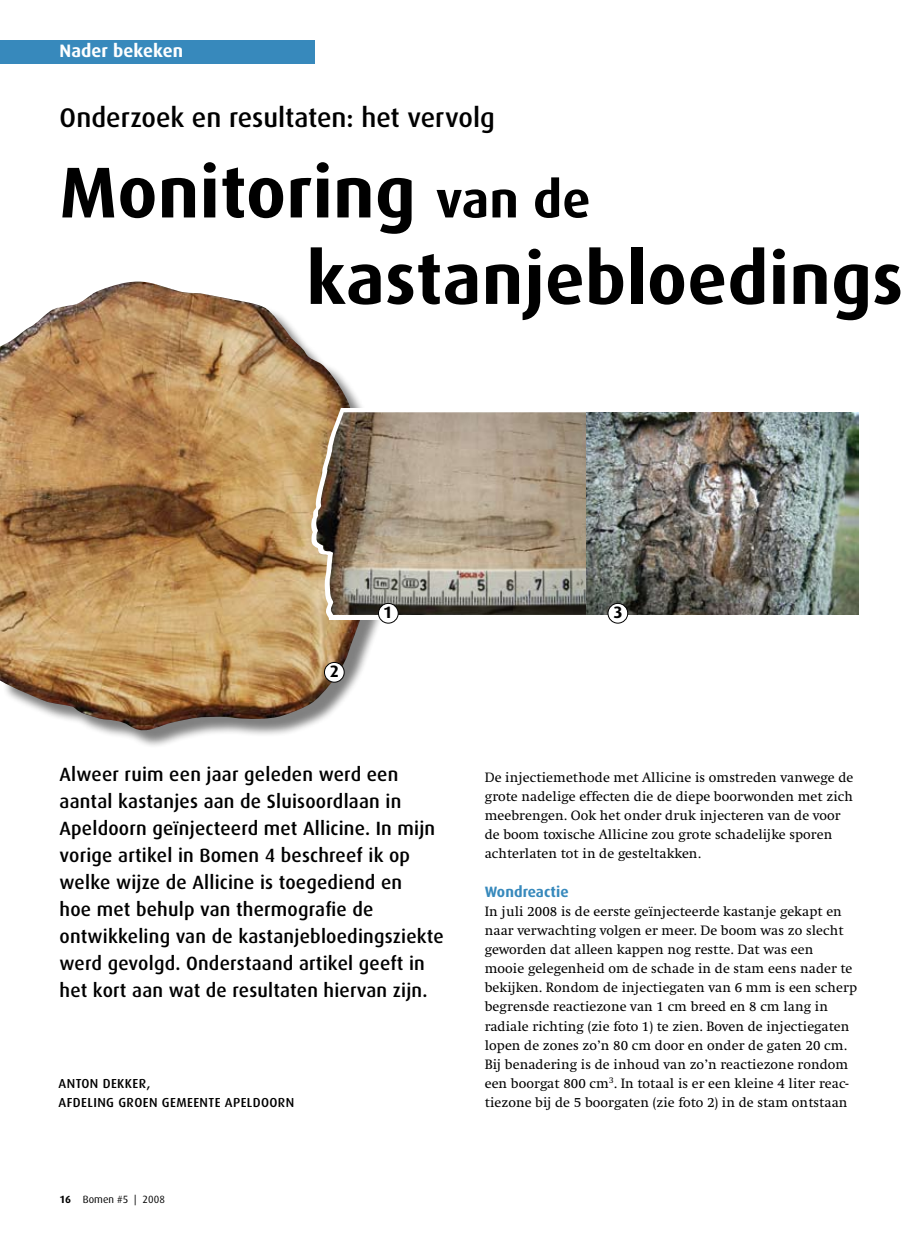
<style>
.page{position:relative;width:910px;height:1234px;background:#fff}
.page>*{position:absolute;margin:0;border:0;box-sizing:border-box;transform-origin:0 0}
.t1{font:700 72px/86.4px "Dax";letter-spacing:.005em;color:#000}
.t2{font:500 27px "Dax";color:#000}
.t3{font:500 19.2px/27px "Dax";letter-spacing:.01em;color:#000}
.t4{font:700 18px "Dax";letter-spacing:.005em;color:#fff}
.t5{font:700 16.5px "Dax";color:#000}
.t6{font:700 15px "Dax";letter-spacing:.005em;color:#3789bc}
.t7{font:14.1px/19.2px "Swift EF";letter-spacing:.005em;color:#000}
.t8{font:500 13.05px "Dax";letter-spacing:.03em;color:#000}
.t9{font:10.5px "Dax";letter-spacing:.005em;color:#000}
.s1{font-size:51px}
.s2{font-weight:700}
</style>
<div class="page">
<div style="left:2px;top:283px;width:385px;height:465px;background:#000;opacity:.5"></div>
<img style="left:0;top:281px;width:368px;height:450px">
<svg style="left:310px;top:408px;width:187px;height:211px"></svg>
<div style="left:0;top:40px;width:315px;height:24px;background:#3789bc"></div>
<img style="left:316px;top:412px;width:543px;height:202px">
<div style="left:378px;top:603px;width:20px;height:20px;background:#fff;border-radius:50%"></div>
<div style="left:378px;top:603px;width:21px;height:20px;border:1px solid #000;border-radius:50%"></div>
<div style="left:324px;top:662px;width:20px;height:20px;background:#fff;border-radius:50%"></div>
<div style="left:324px;top:662px;width:21px;height:20px;border:1px solid #000;border-radius:50%"></div>
<div style="left:608px;top:603px;width:20px;height:20px;background:#fff;border-radius:50%"></div>
<div style="left:608px;top:603px;width:20px;height:20px;border:1px solid #000;border-radius:50%"></div>
<p class="t4" style="left:60px;top:41px;width:125px">Nader bekeken</p>
<h2 class="t2" style="left:60px;top:103px;width:437px">Onderzoek en resultaten: het vervolg</h2>
<h1 class="t1" style="left:306px;top:150px;width:598px;text-indent:-247px">Monitoring <span class="s1">van de </span>kastanjebloedings</h1>
<p class="t5" style="left:330px;top:662px;width:11px">2</p>
<p class="t5" style="left:383px;top:603px;width:11px">1</p>
<p class="t3" style="left:60px;top:761px;width:386px">Alweer ruim een jaar geleden werd een aantal kastanjes aan de Sluisoordlaan in Apeldoorn geïnjecteerd met Allicine. In mijn vorige artikel in Bomen 4 beschreef ik op welke wijze de Allicine is toegediend en<br>hoe met behulp van thermografie de ontwikkeling van de kastanjebloedingsziekte werd gevolgd. Onderstaand artikel geeft in het kort aan wat de resultaten hiervan zijn.</p>
<p class="t8" style="left:59px;top:1075px;width:61px">Anton Dekker</p>
<p class="t8" style="left:147px;top:1075px;width:5px">,</p>
<p class="t8" style="left:59px;top:1095px;width:8px">afde</p>
<p class="t8" style="left:88px;top:1095px;width:14px">ling</p>
<p class="t8" style="left:118px;top:1095px;width:17px">Groen</p>
<p class="t8" style="left:162px;top:1095px;width:9px">gemeen</p>
<p class="t8" style="left:208px;top:1095px;width:54px">te Apeldoorn</p>
<p class="t9" style="left:60px;top:1193px;width:107px"><span class="s2">16</span> Bomen #5 | 2008</p>
<p class="t5" style="left:613px;top:603px;width:11px">3</p>
<p class="t7" style="left:485px;top:767px;width:370px">De injectiemethode met Allicine is omstreden vanwege de grote nadelige effecten die de diepe boorwonden met zich meebrengen. Ook het onder druk injecteren van de voor de boom toxische Allicine zou grote schadelijke sporen achterlaten tot in de gesteltakken.</p>
<p class="t6" style="left:485px;top:882px;width:85px">Wondreactie</p>
<p class="t7" style="left:485px;top:901px;width:374px">In juli 2008 is de eerste geïnjecteerde kastanje gekapt en naar verwachting volgen er meer. De boom was zo slecht geworden dat alleen kappen nog restte. Dat was een<br>mooie gelegenheid om de schade in de stam eens nader te bekijken. Rondom de injectiegaten van 6 mm is een scherp begrensde reactiezone van 1 cm breed en 8 cm lang in radiale richting (zie foto 1) te zien. Boven de injectiegaten lopen de zones zo’n 80 cm door en onder de gaten 20 cm.<br>Bij benadering is de inhoud van zo’n reactiezone rondom een boorgat 800 cm<sup>3</sup>. In totaal is er een kleine 4 liter reac&shy;tiezone bij de 5 boorgaten (zie foto 2) in de stam ontstaan</p>
</div>
